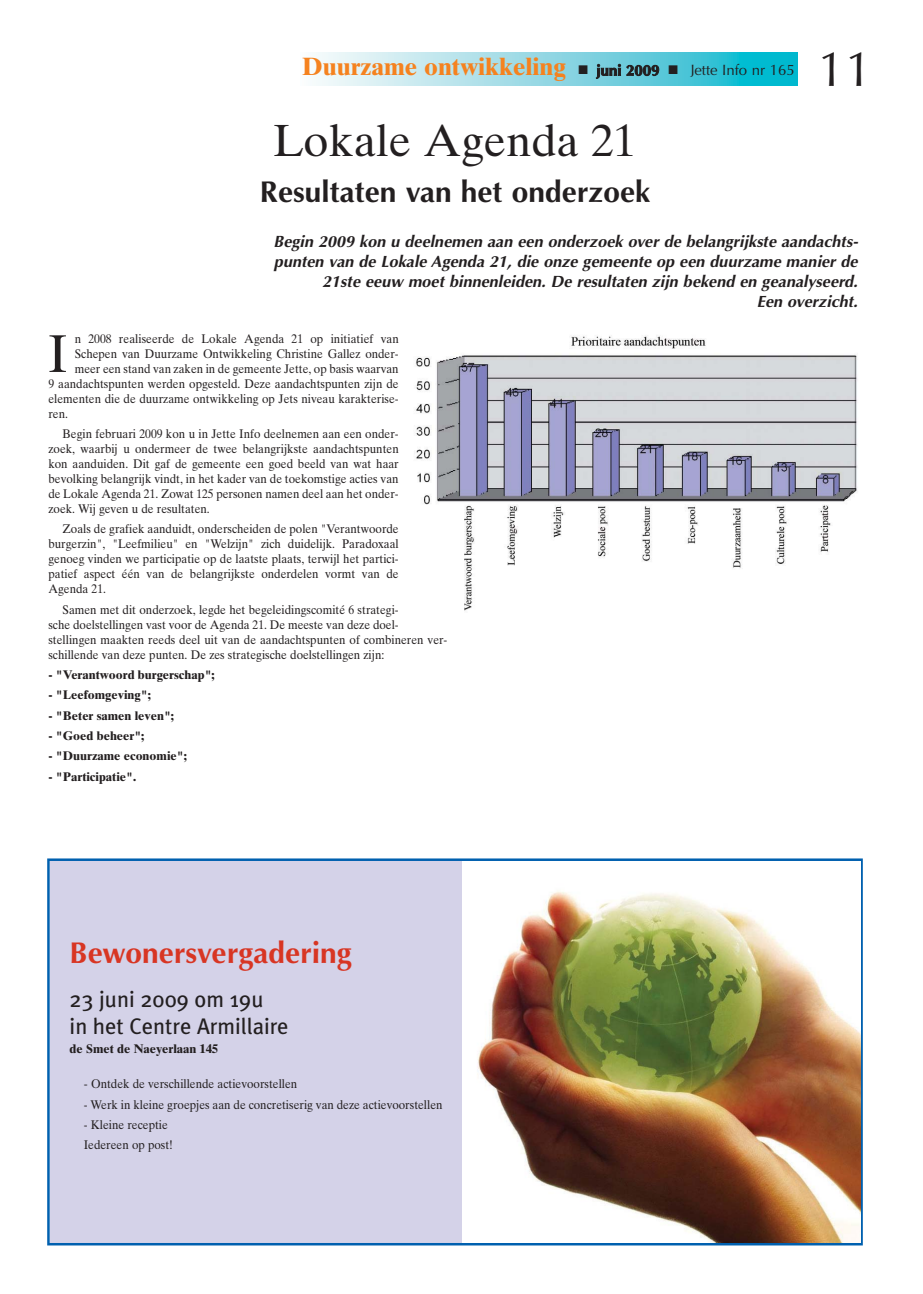
<style>
.page{position:relative;width:923px;height:1294px;background:#fff}
.page>*{position:absolute;margin:0;border:0;box-sizing:border-box;transform-origin:0 0}
.t1{font:55.25px "Times";color:#231f20}
.t2{font:49.25px "Optima";color:#231f20}
.t3{font:45px "Times Ten";color:#231f20}
.t4{font:700 30px "Optima";color:#231f20}
.t5{font:700 30px "Optima";color:#d83523}
.t6{font:700 25px "Times Ten";color:#f5821f}
.t7{font:22.5px/27px "Meta Plus";color:#231f20}
.t8{font:italic 700 16.25px/20px "Optima";color:#231f20;text-align:right}
.t9{font:12.5px/15px "Times Ten";color:#231f20;text-align:justify;scale:.93 1}
.t10{font:700 12.5px "Times Ten";color:#231f20}
.t11{font:12.5px "Times Ten";color:#231f20;scale:.95 1}
.s1{color:#231f20}
.s2{font-family:"Optima";font-size:15px;color:#231f20}
.s3{font-family:"Optima";font-weight:400;font-size:15px;color:#231f20}
</style>
<div class="page">
<svg style="left:316px;top:52px;width:481px;height:34px;background:#83d6e2"></svg>
<img style="left:414px;top:335px;width:444px;height:276px">
<div style="left:50px;top:861px;width:810px;height:382px;background:#d4d2e8"></div>
<div style="left:47px;top:858px;width:815px;height:387px;border:2px solid #0060af"></div>
<img style="left:462px;top:861px;width:398px;height:382px">
<h3 class="t6" style="left:302px;top:58px;width:494px">Duurzame ontwikkeling <span class="s1">■</span> <span class="s2">juni 2009</span> <span class="s1">■</span> <span class="s3">Jette Info nr 165</span></h3>
<h2 class="t2" style="left:817px;top:49px;width:56px">11</h2>
<h3 class="t3" style="left:273px;top:124px;width:364px">Lokale Agenda 21</h3>
<h3 class="t4" style="left:260px;top:179px;width:392px">Resultaten van het onderzoek</h3>
<p class="t8" style="left:273px;top:233px;width:589px">Begin 2009 kon u deelnemen aan een onderzoek over de belangrijkste aandachts&shy;punten van de Lokale Agenda 21, die onze gemeente op een duurzame manier de 21ste eeuw moet binnenleiden. De resultaten zijn bekend en geanalyseerd.<br>Een overzicht.</p>
<p class="t9" style="left:75px;top:332px;width:350px">n 2008 realiseerde de Lokale Agenda 21 op initiatief van</p>
<p class="t9" style="left:75px;top:347px;width:350px">Schepen van Duurzame Ontwikkeling Christine Gallez onder-</p>
<p class="t9" style="left:75px;top:362px;width:350px">meer een stand van zaken in de gemeente Jette, op basis waarvan</p>
<p class="t9" style="left:48px;top:377px;width:378px">9 aandachtspunten werden opgesteld. Deze aandachtspunten zijn de</p>
<p class="t9" style="left:48px;top:392px;width:378px">elementen die de duurzame ontwikkeling op Jets niveau karakterise-</p>
<p class="t9" style="left:48px;top:407px;width:23px">ren.</p>
<p class="t9" style="left:48px;top:428px;width:378px;text-indent:14px">Begin februari 2009 kon u in Jette Info deelnemen aan een onder&shy;zoek, waarbij u ondermeer de twee belangrijkste aandachtspunten kon aanduiden. Dit gaf de gemeente een goed beeld van wat haar bevolking belangrijk vindt, in het kader van de toekomstige acties van de Lokale Agenda 21. Zowat 125 personen namen deel aan het onder&shy;zoek. Wij geven u de resultaten.</p>
<p class="t9" style="left:48px;top:523px;width:378px;text-indent:14px">Zoals de grafiek aanduidt, onderscheiden de polen "Verantwoorde burgerzin", "Leefmilieu" en "Welzijn" zich duidelijk. Paradoxaal genoeg vinden we participatie op de laatste plaats, terwijl het partici&shy;patief aspect één van de belangrijkste onderdelen vormt van de Agenda 21.</p>
<p class="t9" style="left:48px;top:603px;width:430px;text-align:left;text-indent:14px">Samen met dit onderzoek, legde het begeleidingscomité 6 strategi-<br>sche doelstellingen vast voor de Agenda 21. De meeste van deze doel&shy;stellingen maakten reeds deel uit van de aandachtspunten of combineren ver&shy;schillende van deze punten. De zes strategische doelstellingen zijn:</p>
<p class="t10" style="left:48px;top:670px;width:168px">- "Verantwoord burgerschap";</p>
<p class="t10" style="left:48px;top:690px;width:104px">- "Leefomgeving";</p>
<p class="t10" style="left:48px;top:711px;width:127px">- "Beter samen leven";</p>
<p class="t10" style="left:48px;top:731px;width:97px">- "Goed beheer";</p>
<p class="t10" style="left:48px;top:751px;width:140px">- "Duurzame economie";</p>
<p class="t10" style="left:48px;top:772px;width:89px">- "Participatie".</p>
<h1 class="t1" style="left:48px;top:333px;width:20px">I</h1>
<h3 class="t5" style="left:70px;top:941px;width:283px">Bewonersvergadering</h3>
<h3 class="t7" style="left:70px;top:987px;width:220px">23 juni 2009 om 19u<br>in het Centre Armillaire</h3>
<p class="t10" style="left:70px;top:1044px;width:150px">de Smet de Naeyerlaan 145</p>
<p class="t11" style="left:84px;top:1079px;width:226px">- Ontdek de verschillende actievoorstellen</p>
<p class="t9" style="left:84px;top:1098px;width:387px">- Werk in kleine groepjes aan de concretiserig van deze actievoorstellen</p>
<p class="t9" style="left:84px;top:1116px;width:97px;line-height:20.2px">- Kleine receptie<br>Iedereen op post!</p>
</div>
